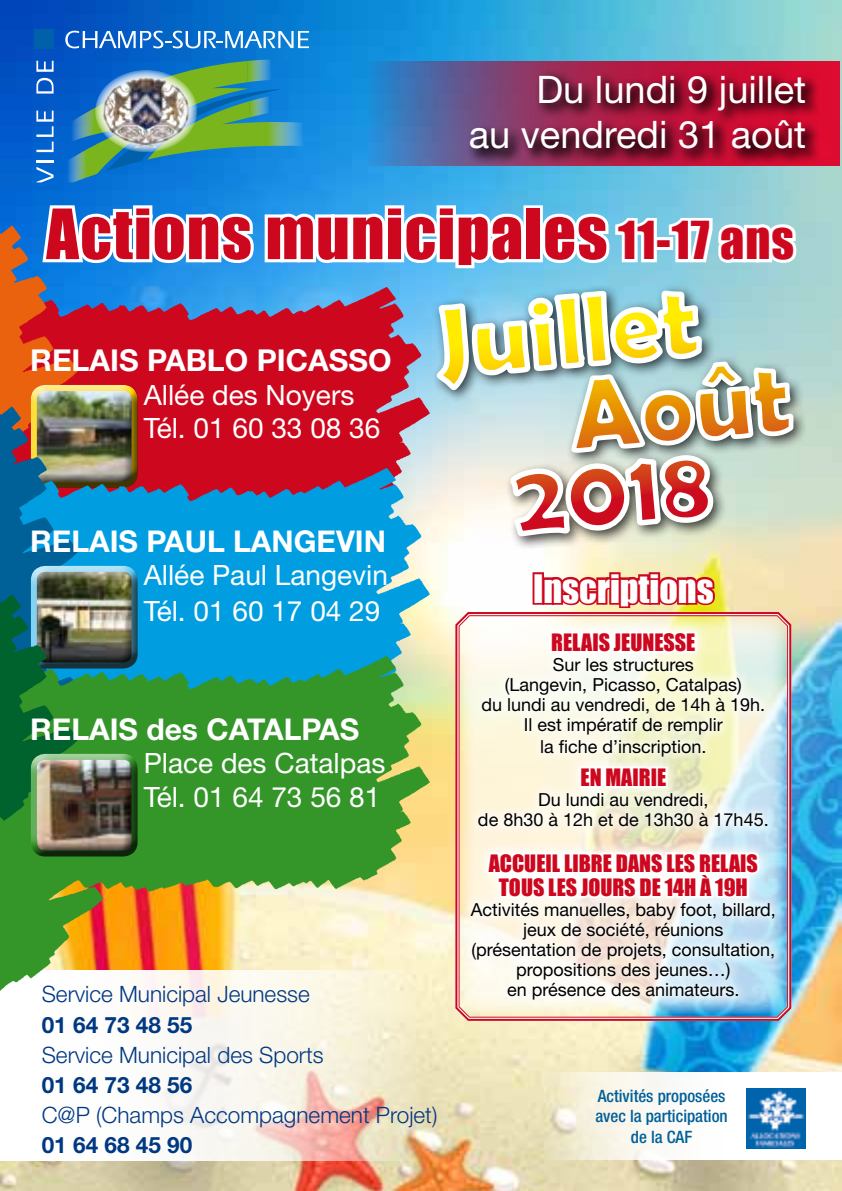
<style>
.page{position:relative;width:842px;height:1191px;background:#fff}
.page>*{position:absolute;margin:0;border:0;box-sizing:border-box;transform-origin:0 0}
.t1{font:64px "Impact";letter-spacing:.02em;color:#cd071e}
.t2{font:38px "Helvetica Neue LT Std";color:#fff}
.t3{font:36px "Impact";color:#fff}
.t4{font:700 30.2px "Helvetica Neue LT Std";color:#fff}
.t5{font:700 30px "Helvetica Neue LT Std";color:#fff}
.t6{font:28px "Helvetica Neue LT Std";color:#fff}
.t7{font:300 22.6px "Helvetica Neue LT Std";color:#003882}
.t8{font:700 22.6px "Helvetica Neue LT Std";color:#003882}
.t9{font:22px/24px "Impact";color:#cd071e;text-align:center}
.t10{font:18px/20px "Helvetica Neue LT Std";color:#000;text-align:center}
.t11{font:500 condensed 17px "Helvetica Neue LT Std";color:#006098}
.s1{font-size:48px}
</style>
<div class="page">
<img style="left:0;top:0;width:841px;height:1191px">
<svg style="left:716px;top:209px;width:85px;height:59px"></svg>
<svg style="left:527px;top:61px;width:312px;height:105px;background:#cb1239"></svg>
<svg style="left:527px;top:69px;width:291px;height:95px;background:#901231"></svg>
<svg style="left:540px;top:1071px;width:301px;height:88px"></svg>
<svg style="left:0;top:970px;width:423px;height:190px"></svg>
<img style="left:746px;top:1089px;width:59px;height:59px">
<img style="left:79px;top:283px;width:41px;height:101px">
<img style="left:120px;top:274px;width:312px;height:180px">
<img style="left:0;top:220px;width:79px;height:181px">
<div style="left:31px;top:384px;width:110px;height:94px;background:#fff;opacity:.75"></div>
<div style="left:31px;top:387px;width:110px;height:103px;background:#000;opacity:.75"></div>
<img style="left:706px;top:610px;width:87px;height:412px">
<img style="left:36px;top:59px;width:491px;height:212px">
<svg style="left:65px;top:31px;width:244px;height:17px"></svg>
<div style="left:34px;top:30px;width:20px;height:19px;background:#0060a9"></div>
<svg style="left:706px;top:616px;width:78px;height:394px;background:#d5e9e7"></svg>
<svg style="left:706px;top:821px;width:56px;height:80px"></svg>
<svg style="left:706px;top:570px;width:12px;height:97px"></svg>
<img style="left:79px;top:464px;width:41px;height:101px">
<img style="left:120px;top:454px;width:312px;height:188px">
<img style="left:0;top:401px;width:79px;height:187px">
<div style="left:31px;top:565px;width:108px;height:95px;background:#fff;opacity:.75"></div>
<div style="left:31px;top:567px;width:108px;height:104px;background:#000;opacity:.75"></div>
<img style="left:79px;top:652px;width:46px;height:253px">
<img style="left:120px;top:642px;width:312px;height:262px">
<img style="left:0;top:736px;width:104px;height:262px">
<img style="left:0;top:588px;width:79px;height:253px">
<div style="left:29px;top:751px;width:110px;height:96px;background:#fff;opacity:.75"></div>
<div style="left:29px;top:755px;width:110px;height:102px;background:#000;opacity:.75"></div>
<div style="left:429px;top:283px;width:377px;height:267px;background:#000;opacity:.75"></div>
<svg style="left:716px;top:300px;width:81px;height:242px;background:#cadcca"></svg>
<svg style="left:505px;top:178px;width:211px;height:466px;background:#aac4b6"></svg>
<svg style="left:706px;top:293px;width:85px;height:157px;background:#b9c1ad"></svg>
<img style="left:432px;top:182px;width:274px;height:922px">
<p class="t2" style="left:536px;top:67px;width:271px">Du lundi 9 juillet</p>
<p class="t2" style="left:469px;top:112px;width:339px">au vendredi 31 août</p>
<p class="t1" style="left:46px;top:184px;width:749px">Actions municipales <span class="s1">11-17 ans</span></p>
<p class="t4" style="left:30px;top:341px;width:363px">RELAIS PABLO PICASSO</p>
<p class="t6" style="left:144px;top:378px;width:212px">Allée des Noyers</p>
<p class="t6" style="left:144px;top:411px;width:238px">Tél. 01 60 33 08 36</p>
<p class="t5" style="left:30px;top:522px;width:357px">RELAIS PAUL LANGEVIN</p>
<p class="t6" style="left:144px;top:558px;width:246px">Allée Paul Langevin</p>
<p class="t6" style="left:144px;top:594px;width:238px">Tél. 01 60 17 04 29</p>
<p class="t5" style="left:30px;top:710px;width:330px">RELAIS des CATALPAS</p>
<p class="t6" style="left:144px;top:746px;width:243px">Place des Catalpas</p>
<p class="t6" style="left:144px;top:780px;width:238px">Tél. 01 64 73 56 81</p>
<p class="t7" style="left:42px;top:980px;width:269px">Service Municipal Jeunesse</p>
<p class="t8" style="left:42px;top:1010px;width:152px">01 64 73 48 55</p>
<p class="t7" style="left:42px;top:1040px;width:283px">Service Municipal des Sports</p>
<p class="t8" style="left:42px;top:1070px;width:152px">01 64 73 48 56</p>
<p class="t7" style="left:42px;top:1100px;width:397px">C@P (Champs Accompagnement Projet)</p>
<p class="t8" style="left:42px;top:1130px;width:152px">01 64 68 45 90</p>
<p class="t3" style="left:533px;top:560px;width:182px">Inscriptions</p>
<p class="t9" style="left:551px;top:630px;width:146px">RELAIS JEUNESSE</p>
<p class="t10" style="left:505px;top:654px;width:238px">Sur les structures<br>(Langevin, Picasso, Catalpas)</p>
<p class="t10" style="left:481px;top:694px;width:285px">du lundi au vendredi, de 14h à 19h.</p>
<p class="t10" style="left:523px;top:714px;width:201px">Il est impératif de remplir</p>
<p class="t10" style="left:540px;top:736px;width:168px">la fiche d’inscription.</p>
<p class="t9" style="left:580px;top:765px;width:87px">EN MAIRIE</p>
<p class="t10" style="left:538px;top:789px;width:172px">Du lundi au vendredi,</p>
<p class="t10" style="left:478px;top:809px;width:292px">de 8h30 à 12h et de 13h30 à 17h45.</p>
<p class="t9" style="left:488px;top:850px;width:271px">ACCUEIL LIBRE DANS LES RELAIS<br>TOUS LES JOURS DE 14H À 19H</p>
<p class="t10" style="left:470px;top:899px;width:307px">Activités manuelles, baby foot, billard,</p>
<p class="t10" style="left:471px;top:919px;width:305px">jeux de société, réunions (présentation de projets, consultation,</p>
<p class="t10" style="left:516px;top:959px;width:216px">propositions des jeunes…)</p>
<p class="t10" style="left:507px;top:979px;width:234px">en présence des animateurs.</p>
<p class="t11" style="left:597px;top:1085px;width:129px">Activités proposées</p>
<p class="t11" style="left:595px;top:1106px;width:134px">avec la participation</p>
<p class="t11" style="left:630px;top:1126px;width:63px">de la CAF</p>
</div>
